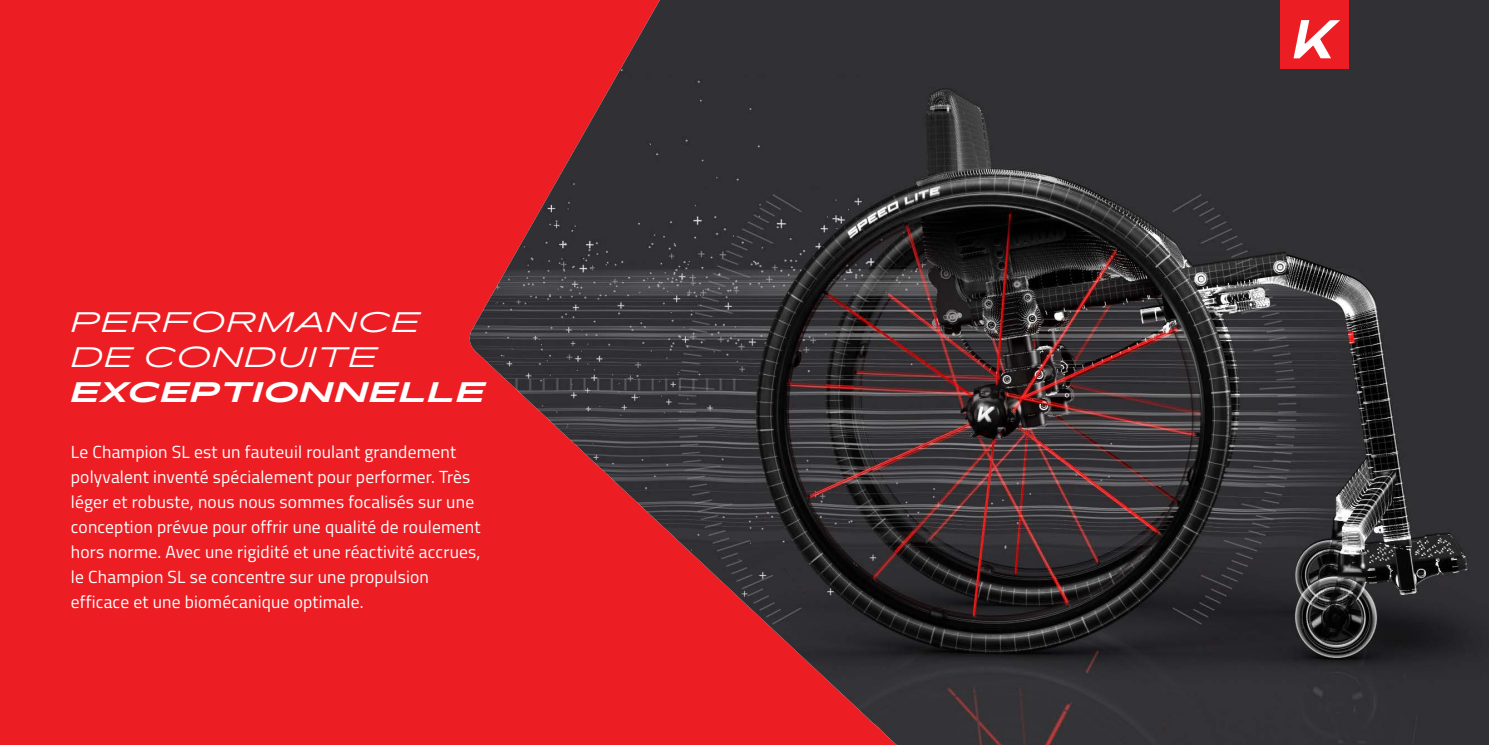
<style>
.page{position:relative;width:1489px;height:745px;background:#fff}
.page>*{position:absolute;margin:0;border:0;box-sizing:border-box;transform-origin:0 0}
.t1{font:italic 300 27.5px/35px "Pano";letter-spacing:.06em;color:#fff}
.t2{font:italic 700 27.5px "Pano";letter-spacing:.06em;color:#fff}
.t3{font:17.5px/25px "Titillium Web";letter-spacing:.01em;color:#fff}
</style>
<div class="page">
<div style="left:0;top:0;width:1488px;height:744px;background:#ed1d24"></div>
<img style="left:469px;top:0;width:1019px;height:744px">
<div style="left:1280px;top:0;width:68px;height:68px;background:#ed1d24"></div>
<svg style="left:1293px;top:20px;width:46px;height:38px"></svg>
<h1 class="t1" style="left:71px;top:304px;width:350px">PERFORMANCE<br>DE CONDUITE</h1>
<h1 class="t2" style="left:71px;top:374px;width:415px">EXCEPTIONNELLE</h1>
<p class="t3" style="left:71px;top:438px;width:411px">Le Champion SL est un fauteuil roulant grandement polyvalent inventé spécialement pour performer. Très léger et robuste, nous nous sommes focalisés sur une conception prévue pour offrir une qualité de roulement hors norme. Avec une rigidité et une réactivité accrues, le Champion SL se concentre sur une propulsion efficace et une biomécanique optimale.</p>
</div>
